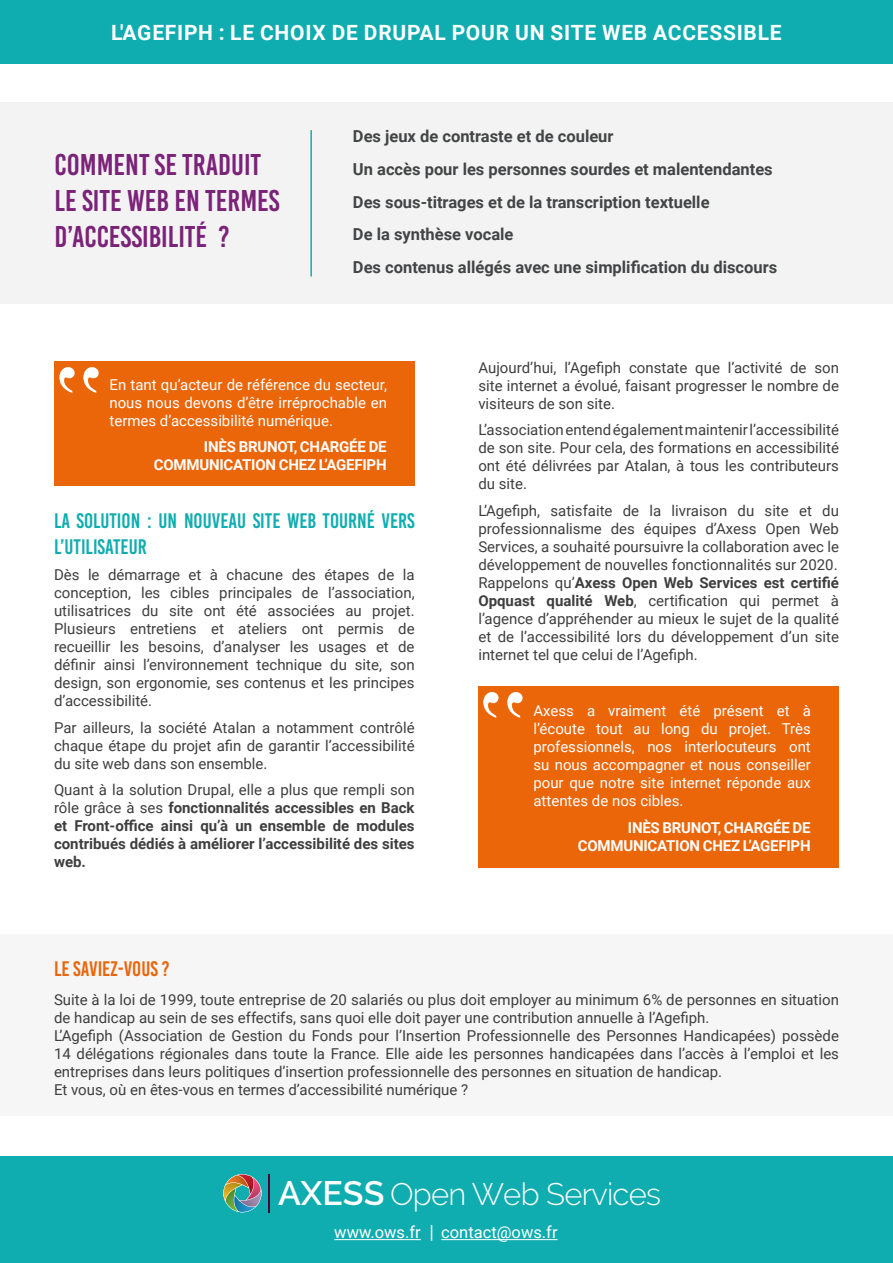
<style>
.page{position:relative;width:893px;height:1263px;background:#fff}
.page>*{position:absolute;margin:0;border:0;box-sizing:border-box;transform-origin:0 0}
.t1{font:300 31.05px "Raleway";letter-spacing:-.025em;color:#fff}
.t2{font:30px/36px "Bebas Kai";color:#7b2379}
.t3{font:21px/25.2px "Bebas Kai";color:#10adb0}
.t4{font:700 21px "Roboto";letter-spacing:.035em;color:#fff}
.t5{font:21px "Bebas Kai";color:#eb6509}
.t6{font:700 16.5px "Roboto";color:#434445}
.t7{font:16.5px "Roboto";color:#fff}
.t8{font:15px/18px "Roboto";color:#3e3e3f;text-align:justify}
.t9{font:15px/18px "Roboto";color:#fff;text-align:justify}
.t10{font:700 15px/18px "Roboto";color:#3e3e3f;text-align:justify}
.t11{font:700 15px/18px "Roboto";letter-spacing:-.015em;color:#fff;text-align:right}
.s1{font-weight:400}
.s2{font-weight:700}
.s3{font-weight:600;font-size:33.75px}
</style>
<div class="page">
<div style="left:0;top:934px;width:893px;height:181px;background:#f7f6f7"></div>
<div style="left:0;top:1157px;width:893px;height:106px;background:#10adb0"></div>
<svg style="left:223px;top:1174px;width:38px;height:38px"></svg>
<hr style="left:269px;top:1174px;width:1px;height:38px;background:#550034">
<hr style="left:334px;top:1239px;width:87px;height:1px;background:#fff">
<hr style="left:441px;top:1239px;width:117px;height:1px;background:#fff">
<svg style="left:431px;top:1225px;width:1px;height:16px"></svg>
<div style="left:0;top:0;width:893px;height:64px;background:#10adb0"></div>
<div style="left:0;top:102px;width:893px;height:202px;background:#f3f3f3"></div>
<hr style="left:310px;top:130px;width:2px;height:146px;background:#10adb0">
<div style="left:54px;top:361px;width:361px;height:124px;background:#eb6509"></div>
<svg style="left:59px;top:367px;width:40px;height:26px"></svg>
<div style="left:478px;top:686px;width:360px;height:182px;background:#eb6509"></div>
<svg style="left:483px;top:692px;width:40px;height:26px"></svg>
<p class="t4" style="left:111px;top:18px;width:672px">L'AGEFIPH : LE CHOIX DE DRUPAL POUR UN SITE WEB ACCESSIBLE</p>
<p class="t2" style="left:55px;top:147px;width:226px">COMMENT SE TRADUIT<br>LE SITE WEB EN TERMES<br>D’ACCESSIBILITÉ ?</p>
<p class="t6" style="left:353px;top:125px;width:262px">Des jeux de contraste et de couleur</p>
<p class="t6" style="left:353px;top:158px;width:421px">Un accès pour les personnes sourdes et malentendantes</p>
<p class="t6" style="left:353px;top:190px;width:358px">Des sous-titrages et de la transcription textuelle</p>
<p class="t6" style="left:353px;top:223px;width:162px">De la synthèse vocale</p>
<p class="t6" style="left:353px;top:255px;width:426px">Des contenus allégés avec une simplification du discours</p>
<p class="t9" style="left:109px;top:375px;width:279px">En tant qu’acteur de référence du secteur, nous nous devons d’être irréprochable en termes d’accessibilité numérique.</p>
<p class="t11" style="left:154px;top:437px;width:234px">INÈS BRUNOT, CHARGÉE DE<br>COMMUNICATION CHEZ L’AGEFIPH</p>
<p class="t3" style="left:54px;top:509px;width:362px">LA SOLUTION : UN NOUVEAU SITE WEB TOURNÉ VERS<br>L’UTILISATEUR</p>
<p class="t8" style="left:54px;top:565px;width:362px">Dès le démarrage et à chacune des étapes de la conception, les cibles principales de l’association, utilisatrices du site ont été associées au projet.<br>Plusieurs entretiens et ateliers ont permis de recueillir les besoins, d’analyser les usages et de définir ainsi l’environnement technique du site, son design, son ergonomie, ses contenus et les principes d’accessibilité.</p>
<p class="t8" style="left:54px;top:718px;width:362px">Par ailleurs, la société Atalan a notamment contrôlé chaque étape du projet afin de garantir l’accessibilité du site web dans son ensemble.</p>
<p class="t10" style="left:54px;top:780px;width:362px"><span class="s1">Quant à la solution Drupal, elle a plus que rempli son rôle grâce à ses</span> fonctionnalités accessibles en Back et Front-office ainsi qu’à un ensemble de modules contribués dédiés à améliorer l’accessibilité des sites web.</p>
<p class="t5" style="left:54px;top:958px;width:117px">LE SAVIEZ-VOUS ?</p>
<p class="t8" style="left:478px;top:358px;width:362px">Aujourd’hui, l’Agefiph constate que l’activité de son site internet a évolué, faisant progresser le nombre de visiteurs de son site.</p>
<p class="t8" style="left:478px;top:420px;width:362px">L’association entend également maintenir l’accessibilité de son site. Pour cela, des formations en accessibilité ont été délivrées par Atalan, à tous les contributeurs du site.</p>
<p class="t8" style="left:478px;top:501px;width:362px">L’Agefiph, satisfaite de la livraison du site et du professionnalisme des équipes d’Axess Open Web Services, a souhaité poursuivre la collaboration avec le développement de nouvelles fonctionnalités sur 2020.</p>
<p class="t8" style="left:478px;top:573px;width:362px">Rappelons qu’<span class="s2">Axess Open Web Services est certifié Opquast qualité Web</span>, certification qui permet à l’agence d’appréhender au mieux le sujet de la qualité et de l’accessibilité lors du développement d’un site internet tel que celui de l’Agefiph.</p>
<p class="t9" style="left:533px;top:701px;width:279px">Axess a vraiment été présent et à l’écoute tout au long du projet. Très professionnels, nos interlocuteurs ont su nous accompagner et nous conseiller pour que notre site internet réponde aux attentes de nos cibles.</p>
<p class="t11" style="left:578px;top:818px;width:234px">INÈS BRUNOT, CHARGÉE DE<br>COMMUNICATION CHEZ L’AGEFIPH</p>
<p class="t8" style="left:54px;top:990px;width:786px">Suite à la loi de 1999, toute entreprise de 20 salariés ou plus doit employer au minimum 6% de personnes en situation de handicap au sein de ses effectifs, sans quoi elle doit payer une contribution annuelle à l’Agefiph.</p>
<p class="t8" style="left:54px;top:1026px;width:786px">L’Agefiph (Association de Gestion du Fonds pour l’Insertion Professionnelle des Personnes Handicapées) possède 14 délégations régionales dans toute la France. Elle aide les personnes handicapées dans l’accès à l’emploi et les entreprises dans leurs politiques d’insertion professionnelle des personnes en situation de handicap.</p>
<p class="t8" style="left:54px;top:1080px;width:416px">Et vous, où en êtes-vous en termes d’accessibilité numérique ?</p>
<p class="t1" style="left:278px;top:1176px;width:385px"><span class="s3">AXESS</span> Open Web Services</p>
<p class="t7" style="left:334px;top:1221px;width:225px">www.ows.fr contact@ows.fr</p>
</div>
